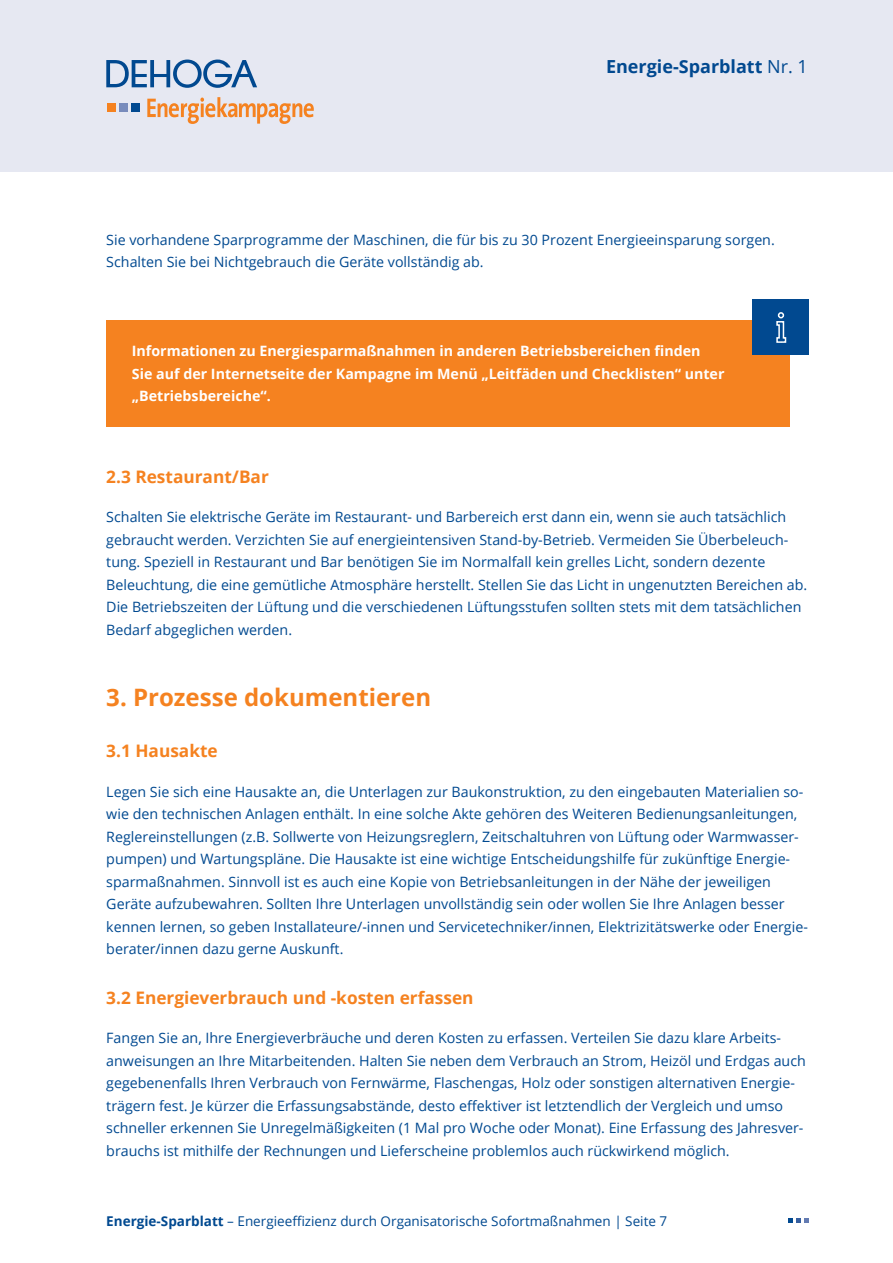
<style>
.page{position:relative;width:893px;height:1263px;background:#fff}
.page>*{position:absolute;margin:0;border:0;box-sizing:border-box;transform-origin:0 0}
.Headline_2{font:700 24px "Open Sans";color:#f58220}
.t1{font:700 18px "Open Sans";color:#014990}
.Headline_3{font:700 17.25px "Open Sans";color:#f58220}
.Fliesstext{font:14.25px/22.5px "Open Sans";color:#014990}
.t2{font:700 14.25px/22.5px "Open Sans";color:#fff}
.t3{font:13.5px "Open Sans";color:#014990}
.s1{font-weight:400}
.s2{font-weight:700}
</style>
<div class="page">
<div style="left:0;top:0;width:893px;height:171px;background:#e6e8f2"></div>
<svg style="left:106px;top:60px;width:151px;height:28px"></svg>
<div style="left:132px;top:103px;width:8px;height:8px;background:#014990"></div>
<div style="left:119px;top:103px;width:8px;height:8px;background:#788bbc"></div>
<div style="left:107px;top:103px;width:8px;height:8px;background:#f58220"></div>
<svg style="left:147px;top:97px;width:167px;height:27px"></svg>
<svg style="left:788px;top:1218px;width:20px;height:4px"></svg>
<div style="left:106px;top:320px;width:684px;height:107px;background:#f58220"></div>
<div style="left:752px;top:300px;width:56px;height:55px;background:#014990"></div>
<svg style="left:776px;top:312px;width:11px;height:31px"></svg>
<p class="t1" style="left:606px;top:54px;width:203px">Energie-Sparblatt <span class="s1">Nr. 1</span></p>
<p class="Fliesstext" style="left:106px;top:228px;width:670px">Sie vorhandene Sparprogramme der Maschinen, die für bis zu 30 Prozent Energieeinsparung sorgen.<br>Schalten Sie bei Nichtgebrauch die Geräte vollständig ab.</p>
<p class="t2" style="left:132px;top:339px;width:594px">Informationen zu Energiesparmaßnahmen in anderen Betriebsbereichen finden<br>Sie auf der Internetseite der Kampagne im Menü „Leitfäden und Checklisten“ unter „Betriebsbereiche“.</p>
<p class="Headline_3" style="left:106px;top:464px;width:164px">2.3 Restaurant/Bar</p>
<p class="Fliesstext" style="left:106px;top:505px;width:702px">Schalten Sie elektrische Geräte im Restaurant- und Barbereich erst dann ein, wenn sie auch tatsächlich gebraucht werden. Verzichten Sie auf energieintensiven Stand-by-Betrieb. Vermeiden Sie Überbeleuch&shy;tung. Speziell in Restaurant und Bar benötigen Sie im Normalfall kein grelles Licht, sondern dezente Beleuchtung, die eine gemütliche Atmosphäre herstellt. Stellen Sie das Licht in ungenutzten Bereichen ab.<br>Die Betriebszeiten der Lüftung und die verschiedenen Lüftungsstufen sollten stets mit dem tatsächlichen Bedarf abgeglichen werden.</p>
<p class="Headline_2" style="left:106px;top:680px;width:326px">3. Prozesse dokumentieren</p>
<p class="Headline_3" style="left:106px;top:739px;width:113px">3.1 Hausakte</p>
<p class="Fliesstext" style="left:106px;top:780px;width:703px">Legen Sie sich eine Hausakte an, die Unterlagen zur Baukonstruktion, zu den eingebauten Materialien so&shy;wie den technischen Anlagen enthält. In eine solche Akte gehören des Weiteren Bedienungsanleitungen, Reglereinstellungen (z.B. Sollwerte von Heizungsreglern, Zeitschaltuhren von Lüftung oder Warmwasser&shy;pumpen) und Wartungspläne. Die Hausakte ist eine wichtige Entscheidungshilfe für zukünftige Energie&shy;sparmaßnahmen. Sinnvoll ist es auch eine Kopie von Betriebsanleitungen in der Nähe der jeweiligen Geräte aufzubewahren. Sollten Ihre Unterlagen unvollständig sein oder wollen Sie Ihre Anlagen besser kennen lernen, so geben Installateure/-innen und Servicetechniker/innen, Elektrizitätswerke oder Energie&shy;berater/innen dazu gerne Auskunft.</p>
<p class="Headline_3" style="left:106px;top:985px;width:369px">3.2 Energieverbrauch und -kosten erfassen</p>
<p class="Fliesstext" style="left:106px;top:1026px;width:701px">Fangen Sie an, Ihre Energieverbräuche und deren Kosten zu erfassen. Verteilen Sie dazu klare Arbeits&shy;anweisungen an Ihre Mitarbeitenden. Halten Sie neben dem Verbrauch an Strom, Heizöl und Erdgas auch gegebenenfalls Ihren Verbrauch von Fernwärme, Flaschengas, Holz oder sonstigen alternativen Energie&shy;trägern fest. Je kürzer die Erfassungsabstände, desto effektiver ist letztendlich der Vergleich und umso schneller erkennen Sie Unregelmäßigkeiten (1 Mal pro Woche oder Monat). Eine Erfassung des Jahresver&shy;brauchs ist mithilfe der Rechnungen und Lieferscheine problemlos auch rückwirkend möglich.</p>
<p class="t3" style="left:106px;top:1211px;width:562px"><span class="s2">Energie-Sparblatt</span> – Energieeffizienz durch Organisatorische Sofortmaßnahmen | Seite 7</p>
</div>
